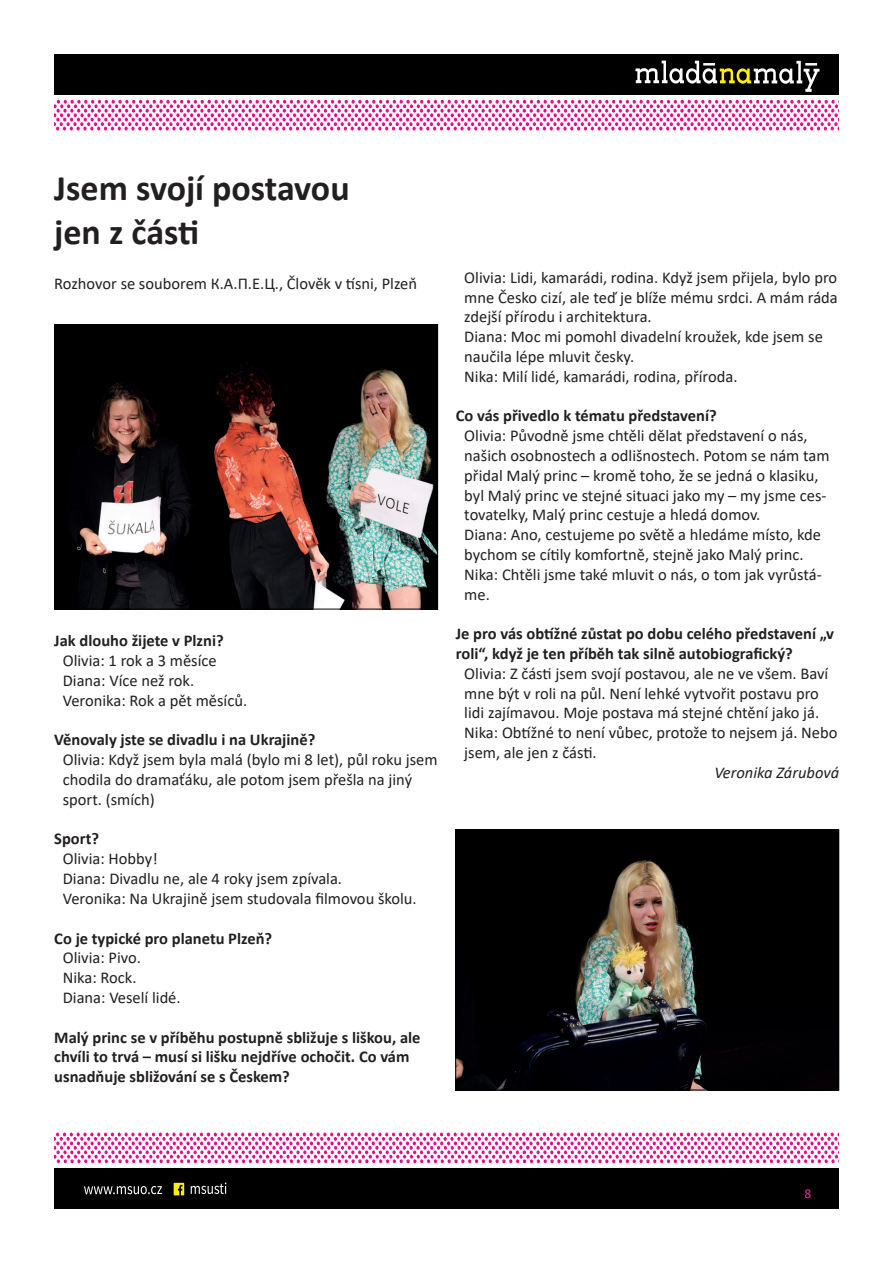
<style>
.page{position:relative;width:893px;height:1263px;background:#fff}
.page>*{position:absolute;margin:0;border:0;box-sizing:border-box;transform-origin:0 0}
.t1{font:700 36px/43.2px "Calibri";color:#231f20}
.t2{font:16.5px/19.8px "Calibri";color:#231f20}
.t3{font:700 16.5px/19.8px "Calibri";color:#231f20}
.t4{font:italic 16.5px "Calibri";color:#231f20}
.t5{font:13.5px "Calibri";color:#df3495}
</style>
<div class="page">
<div style="left:54px;top:1169px;width:785px;height:40px;background:#000"></div>
<svg style="left:54px;top:1132px;width:785px;height:31px"></svg>
<svg style="left:84px;top:1182px;width:142px;height:13px"></svg>
<div style="left:54px;top:54px;width:785px;height:40px;background:#000"></div>
<svg style="left:54px;top:100px;width:785px;height:30px"></svg>
<svg style="left:635px;top:61px;width:184px;height:31px"></svg>
<img style="left:56px;top:326px;width:380px;height:281px">
<div style="left:54px;top:324px;width:384px;height:285px;border:1px solid #000001"></div>
<img style="left:457px;top:832px;width:380px;height:256px">
<div style="left:455px;top:830px;width:384px;height:260px;border:1px solid #000001"></div>
<h1 class="t1" style="left:54px;top:166px;width:297px">Jsem svojí postavou jen z části</h1>
<p class="t2" style="left:54px;top:274px;width:364px">Rozhovor se souborem К.А.П.Е.Ц., Člověk v tísni, Plzeň</p>
<p class="t3" style="left:54px;top:631px;width:171px">Jak dlouho žijete v Plzni?</p>
<p class="t2" style="left:63px;top:650px;width:186px">Olivia: 1 rok a 3 měsíce<br>Diana: Více než rok.<br>Veronika: Rok a pět měsíců.</p>
<p class="t3" style="left:54px;top:730px;width:263px">Věnovaly jste se divadlu i na Ukrajině?</p>
<p class="t2" style="left:63px;top:749px;width:376px">Olivia: Když jsem byla malá (bylo mi 8 let), půl roku jsem chodila do dramaťáku, ale potom jsem přešla na jiný sport. (smích)</p>
<p class="t3" style="left:54px;top:829px;width:46px">Sport?</p>
<p class="t2" style="left:63px;top:848px;width:355px">Olivia: Hobby!<br>Diana: Divadlu ne, ale 4 roky jsem zpívala.<br>Veronika: Na Ukrajině jsem studovala filmovou školu.</p>
<p class="t3" style="left:54px;top:928px;width:219px">Co je typické pro planetu Plzeň?</p>
<p class="t2" style="left:63px;top:947px;width:119px">Olivia: Pivo.<br>Nika: Rock.<br>Diana: Veselí lidé.</p>
<p class="t3" style="left:54px;top:1027px;width:368px">Malý princ se v příběhu postupně sbližuje s liškou, ale chvíli to trvá – musí si lišku nejdříve ochočit. Co vám usnadňuje sbližování se s Českem?</p>
<p class="t2" style="left:464px;top:267px;width:375px">Olivia: Lidi, kamarádi, rodina. Když jsem přijela, bylo pro mne Česko cizí, ale teď je blíže mému srdci. A mám ráda zdejší přírodu i architektura.<br>Diana: Moc mi pomohl divadelní kroužek, kde jsem se naučila lépe mluvit česky.<br>Nika: Milí lidé, kamarádi, rodina, příroda.</p>
<p class="t3" style="left:456px;top:406px;width:262px">Co vás přivedlo k tématu představení?</p>
<p class="t2" style="left:464px;top:425px;width:367px">Olivia: Původně jsme chtěli dělat představení o nás, našich osobnostech a odlišnostech. Potom se nám tam přidal Malý princ – kromě toho, že se jedná o klasiku, byl Malý princ ve stejné situaci jako my – my jsme ces&shy;tovatelky, Malý princ cestuje a hledá domov.<br>Diana: Ano, cestujeme po světě a hledáme místo, kde bychom se cítily komfortně, stejně jako Malý princ.<br>Nika: Chtěli jsme také mluvit o nás, o tom jak vyrůstá&shy;me.</p>
<p class="t3" style="left:456px;top:623px;width:380px">Je pro vás obtížné zůstat po dobu celého představení „v roli“, když je ten příběh tak silně autobiografický?</p>
<p class="t2" style="left:464px;top:663px;width:375px">Olivia: Z části jsem svojí postavou, ale ne ve všem. Baví mne být v roli na půl. Není lehké vytvořit postavu pro lidi zajímavou. Moje postava má stejné chtění jako já.<br>Nika: Obtížné to není vůbec, protože to nejsem já. Nebo jsem, ale jen z části.</p>
<p class="t4" style="left:714px;top:761px;width:126px">Veronika Zárubová</p>
<p class="t5" style="left:804px;top:1184px;width:8px">8</p>
</div>
